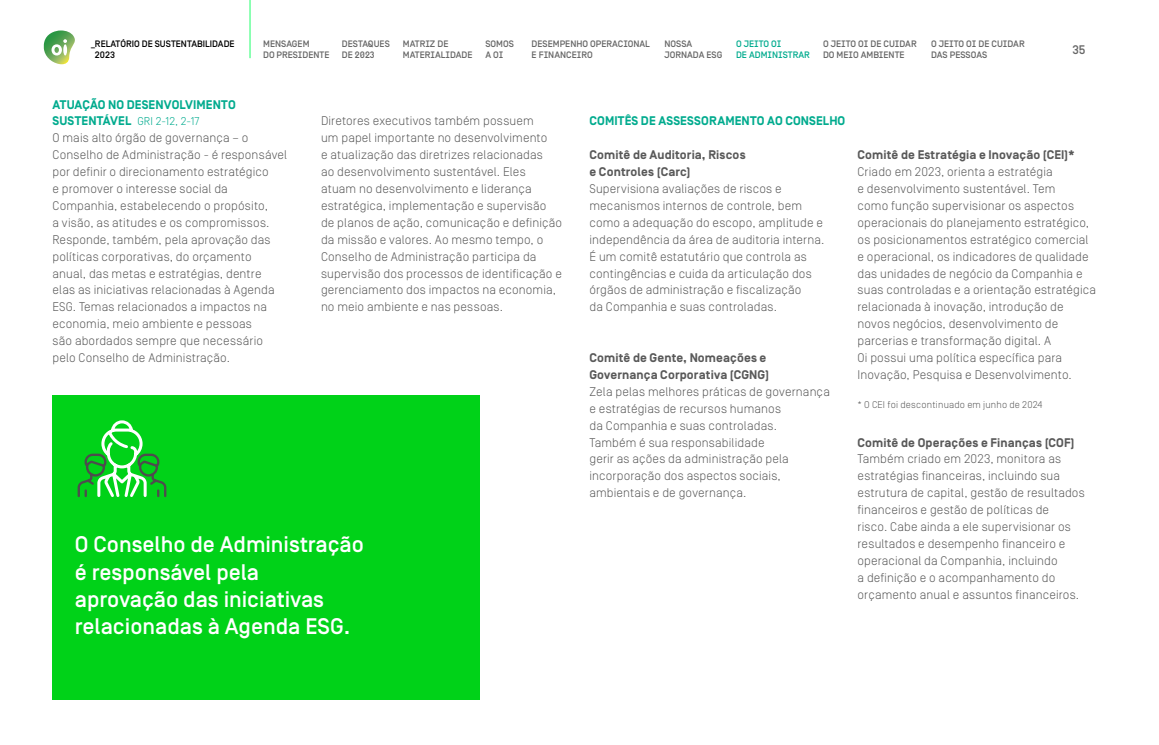
<style>
.page{position:relative;width:1159px;height:745px;background:#fff}
.page>*{position:absolute;margin:0;border:0;box-sizing:border-box;transform-origin:0 0}
.Olho{font:500 22.5px/27px "Simplon BP";color:#fff}
.G_____Texto_corrido{font:300 12.5px/16.9px "Simplon BP";letter-spacing:.01em;color:#595959}
.E_____1_1_1_1_Subintertítulo{font:700 12.5px/16.9px "Simplon BP";letter-spacing:.01em;color:#595959}
.D_____1_1_1_Intertítulo{font:700 12.5px "Simplon BP";letter-spacing:.005em;color:#00ab8e}
.t1{font:500 12.38px "Simplon BP";color:#666}
.D_____1_1_1_Intertítulo-2{font:300 11.25px "Simplon BP";color:#00ab8e}
.N_____Notas_Legendas{font:300 9.75px "Simplon BP";letter-spacing:.02em;color:#595959}
.t2{font:9.38px/11.2px "Simplon Oi Headline";color:#666}
.t3{font:500 9.38px/11.2px "Simplon BP";color:#000}
.t4{font:9.38px/11.2px "Simplon Oi Headline";color:#00ab8e}
.s1{font-weight:700;font-size:12.5px}
</style>
<div class="page">
<div style="left:52px;top:395px;width:428px;height:304px;background:#00d218"></div>
<svg style="left:77px;top:420px;width:90px;height:77px"></svg>
<svg style="left:44px;top:30px;width:31px;height:34px"></svg>
<hr style="left:249px;top:0;width:2px;height:58px;background:#4bff88">
<p class="t3" style="left:95px;top:38px;width:141px;text-indent:-4px">_RELATÓRIO DE SUSTENTABILIDADE<br>2023</p>
<p class="t2" style="left:263px;top:38px;width:68px">MENSAGEM<br>DO PRESIDENTE</p>
<p class="t2" style="left:342px;top:38px;width:50px">DESTAQUES<br>DE 2023</p>
<p class="t2" style="left:403px;top:38px;width:71px">MATRIZ DE<br>MATERIALIDADE</p>
<p class="t2" style="left:485px;top:38px;width:30px">SOMOS<br>A OI</p>
<p class="t2" style="left:531px;top:38px;width:120px">DESEMPENHO OPERACIONAL<br>E FINANCEIRO</p>
<p class="t2" style="left:664px;top:38px;width:59px">NOSSA<br>JORNADA ESG</p>
<p class="t4" style="left:736px;top:38px;width:75px">O JEITO OI<br>DE ADMINISTRAR</p>
<p class="t2" style="left:823px;top:38px;width:95px">O JEITO OI DE CUIDAR<br>DO MEIO AMBIENTE</p>
<p class="t2" style="left:931px;top:38px;width:95px">O JEITO OI DE CUIDAR<br>DAS PESSOAS</p>
<p class="t1" style="left:1072px;top:42px;width:15px">35</p>
<h4 class="D_____1_1_1_Intertítulo" style="left:52px;top:97px;width:185px">ATUAÇÃO NO DESENVOLVIMENTO</h4>
<h4 class="D_____1_1_1_Intertítulo-2" style="left:52px;top:115px;width:149px"><span class="s1">SUSTENTÁVEL</span> GRI 2-12, 2-17</h4>
<p class="G_____Texto_corrido" style="left:52px;top:129px;width:236px">O mais alto órgão de governança – o Conselho de Administração - é responsável por definir o direcionamento estratégico<br>e promover o interesse social da Companhia, estabelecendo o propósito,<br>a visão, as atitudes e os compromissos.<br>Responde, também, pela aprovação das políticas corporativas, do orçamento anual, das metas e estratégias, dentre elas as iniciativas relacionadas à Agenda ESG. Temas relacionados a impactos na economia, meio ambiente e pessoas<br>são abordados sempre que necessário pelo Conselho de Administração.</p>
<p class="G_____Texto_corrido" style="left:321px;top:112px;width:243px">Diretores executivos também possuem<br>um papel importante no desenvolvimento<br>e atualização das diretrizes relacionadas<br>ao desenvolvimento sustentável. Eles atuam no desenvolvimento e liderança estratégica, implementação e supervisão de planos de ação, comunicação e definição da missão e valores. Ao mesmo tempo, o Conselho de Administração participa da supervisão dos processos de identificação e gerenciamento dos impactos na economia, no meio ambiente e nas pessoas.</p>
<h4 class="D_____1_1_1_Intertítulo" style="left:589px;top:114px;width:257px">COMITÊS DE ASSESSORAMENTO AO CONSELHO</h4>
<h5 class="E_____1_1_1_1_Subintertítulo" style="left:589px;top:147px;width:158px">Comitê de Auditoria, Riscos e Controles (Carc)</h5>
<p class="G_____Texto_corrido" style="left:589px;top:180px;width:236px">Supervisiona avaliações de riscos e mecanismos internos de controle, bem como a adequação do escopo, amplitude e independência da área de auditoria interna.<br>É um comitê estatutário que controla as contingências e cuida da articulação dos órgãos de administração e fiscalização<br>da Companhia e suas controladas.</p>
<h5 class="E_____1_1_1_1_Subintertítulo" style="left:589px;top:349px;width:181px">Comitê de Gente, Nomeações e<br>Governança Corporativa (CGNG)</h5>
<p class="G_____Texto_corrido" style="left:589px;top:382px;width:242px">Zela pelas melhores práticas de governança e estratégias de recursos humanos<br>da Companhia e suas controladas.<br>Também é sua responsabilidade<br>gerir as ações da administração pela incorporação dos aspectos sociais, ambientais e de governança.</p>
<p class="Olho" style="left:75px;top:531px;width:291px">O Conselho de Administração é responsável pela aprovação das iniciativas relacionadas à Agenda ESG.</p>
<h5 class="E_____1_1_1_1_Subintertítulo" style="left:857px;top:147px;width:219px">Comitê de Estratégia e Inovação (CEI)*</h5>
<p class="G_____Texto_corrido" style="left:857px;top:163px;width:240px">Criado em 2023, orienta a estratégia<br>e desenvolvimento sustentável. Tem<br>como função supervisionar os aspectos operacionais do planejamento estratégico, os posicionamentos estratégico comercial e operacional, os indicadores de qualidade das unidades de negócio da Companhia e suas controladas e a orientação estratégica relacionada à inovação, introdução de novos negócios, desenvolvimento de parcerias e transformação digital. A<br>Oi possui uma política específica para Inovação, Pesquisa e Desenvolvimento.</p>
<p class="N_____Notas_Legendas" style="left:857px;top:398px;width:186px">* O CEI foi descontinuado em junho de 2024</p>
<h5 class="E_____1_1_1_1_Subintertítulo" style="left:857px;top:434px;width:219px">Comitê de Operações e Finanças (COF)</h5>
<p class="G_____Texto_corrido" style="left:857px;top:450px;width:229px">Também criado em 2023, monitora as estratégias financeiras, incluindo sua estrutura de capital, gestão de resultados financeiros e gestão de políticas de<br>risco. Cabe ainda a ele supervisionar os resultados e desempenho financeiro e operacional da Companhia, incluindo<br>a definição e o acompanhamento do orçamento anual e assuntos financeiros.</p>
</div>
